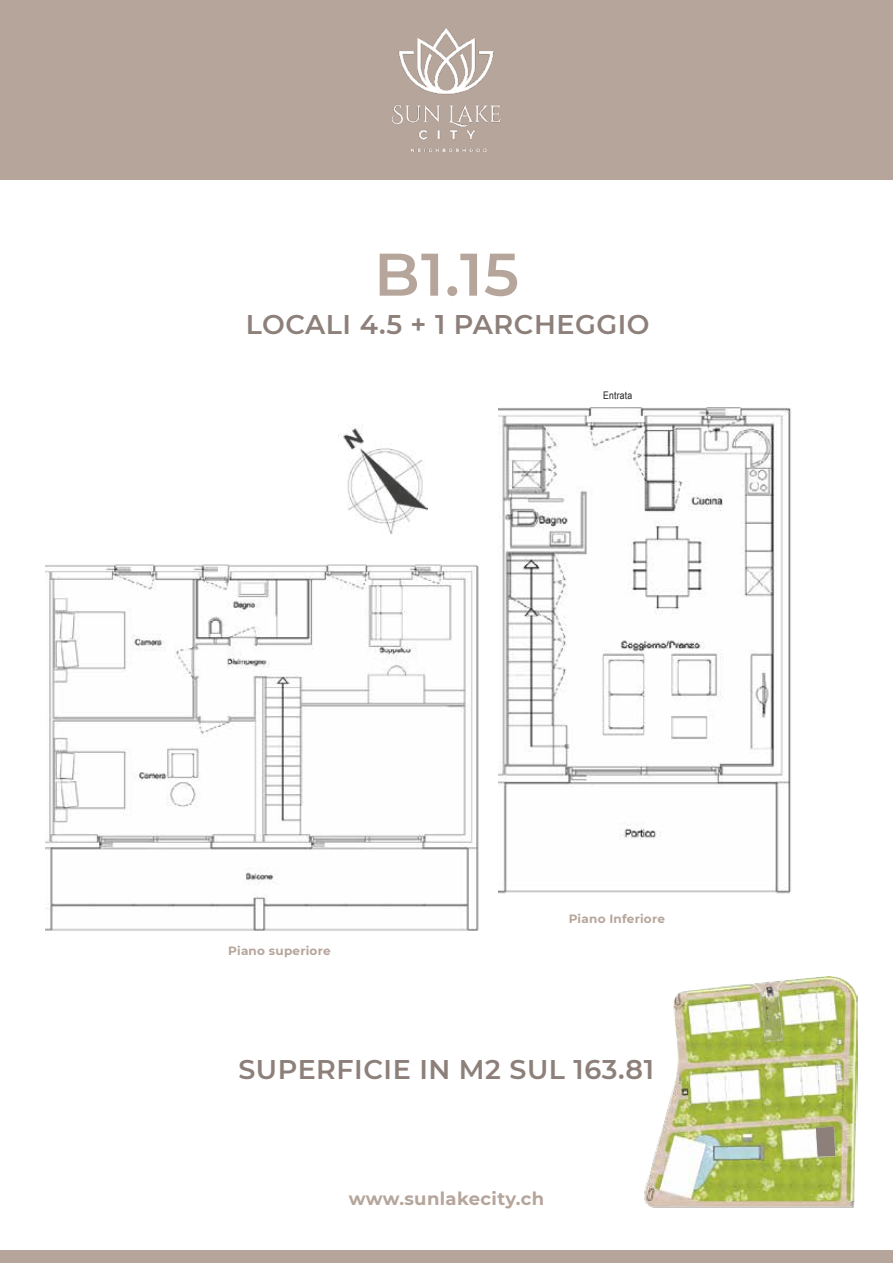
<style>
.page{position:relative;width:893px;height:1263px;background:#fff}
.page>*{position:absolute;margin:0;border:0;box-sizing:border-box;transform-origin:0 0}
.t1{font:600 60px "Montserrat";color:#b6a59b}
.t2{font:600 27px "Montserrat";letter-spacing:.02em;color:#8d7f79}
.t3{font:700 18px "Montserrat";letter-spacing:.02em;color:#b6a59b}
.t4{font:700 12px "Montserrat";letter-spacing:.02em;color:#b6a59b}
.t5{font:10.5px "Arial Narrow";letter-spacing:.02em;color:#231f20}
</style>
<div class="page">
<div style="left:0;top:0;width:893px;height:179px;background:#b6a59b"></div>
<div style="left:0;top:1250px;width:893px;height:13px;background:#b6a59b"></div>
<img style="left:393px;top:28px;width:107px;height:123px">
<img style="left:45px;top:564px;width:434px;height:367px">
<img style="left:499px;top:407px;width:292px;height:487px">
<img style="left:339px;top:425px;width:89px;height:108px">
<img style="left:644px;top:976px;width:213px;height:232px">
<svg style="left:816px;top:1127px;width:19px;height:30px"></svg>
<div style="left:820px;top:1001px;width:12px;height:12px;background:#fff;border-radius:50%"></div>
<h1 class="t1" style="left:374px;top:232px;width:146px">B1.15</h1>
<p class="t2" style="left:246px;top:306px;width:405px">LOCALI 4.5 + 1 PARCHEGGIO</p>
<p class="t5" style="left:603px;top:387px;width:31px">Entrata</p>
<p class="t4" style="left:228px;top:942px;width:104px">Piano superiore</p>
<p class="t4" style="left:569px;top:910px;width:98px">Piano Inferiore</p>
<p class="t2" style="left:238px;top:1050px;width:417px">SUPERFICIE IN M2 SUL 163.81</p>
<p class="t3" style="left:349px;top:1186px;width:197px">www.sunlakecity.ch</p>
</div>
